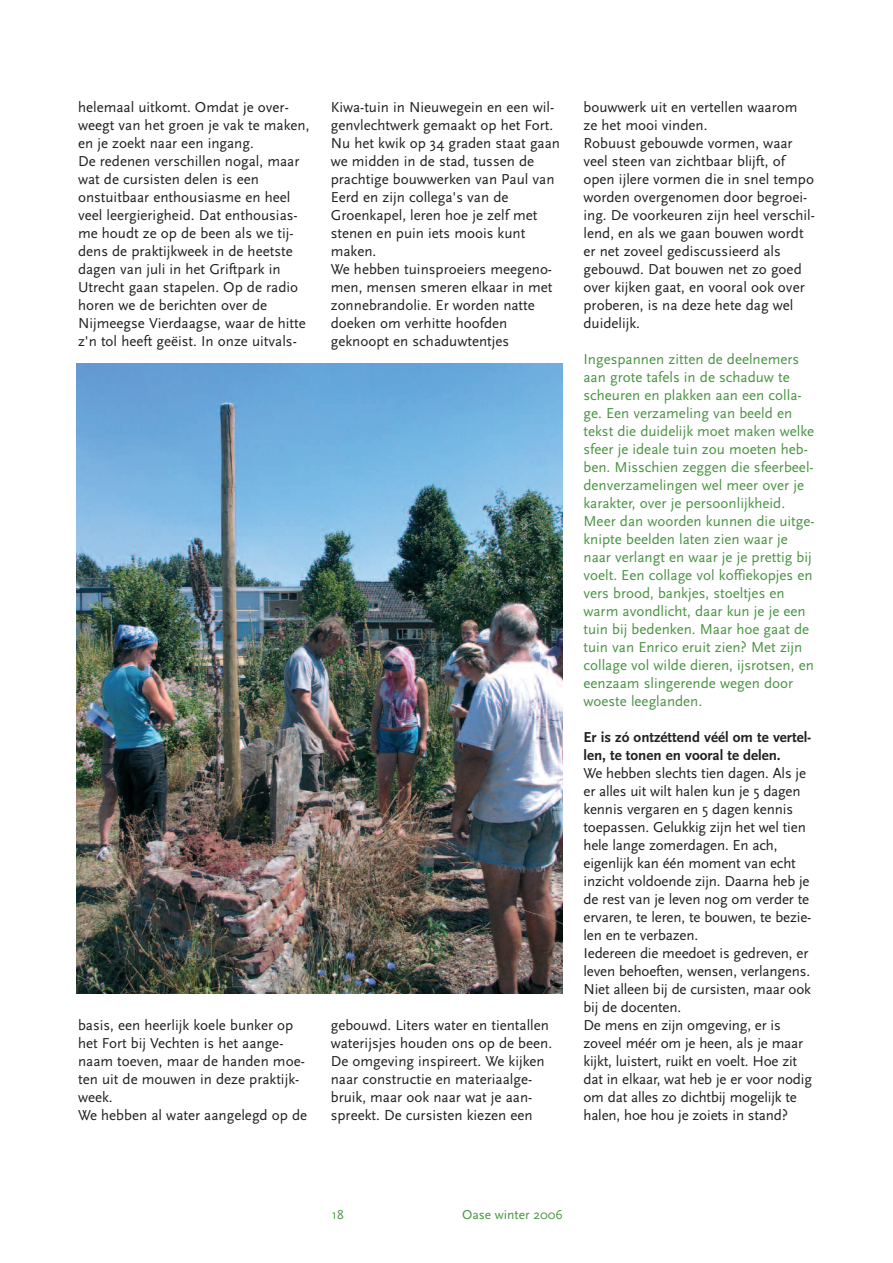
<style>
.page{position:relative;width:893px;height:1263px;background:#fff}
.page>*{position:absolute;margin:0;border:0;box-sizing:border-box;transform-origin:0 0}
.t1{font:15px/18px "Scala Sans";color:#231f20}
.t2{font:15px/18px "Scala Sans";color:#499442}
.t3{font:700 15px/18px "Scala Sans";color:#231f20}
.t4{font:13.5px "Scala Sans";color:#499442}
</style>
<div class="page">
<img style="left:77px;top:364px;width:486px;height:630px">
<p class="t1" style="left:78px;top:98px;width:233px">helemaal uitkomt. Omdat je over&shy;weegt van het groen je vak te maken, en je zoekt naar een ingang.<br>De redenen verschillen nogal, maar wat de cursisten delen is een onstuitbaar enthousiasme en heel veel leergierigheid. Dat enthousias&shy;me houdt ze op de been als we tij&shy;dens de praktijkweek in de heetste dagen van juli in het Griftpark in Utrecht gaan stapelen. Op de radio horen we de berichten over de Nijmeegse Vierdaagse, waar de hitte z'n tol heeft geëist. In onze uitvals-</p>
<p class="t1" style="left:331px;top:98px;width:231px">Kiwa-tuin in Nieuwegein en een wil&shy;genvlechtwerk gemaakt op het Fort.<br>Nu het kwik op 34 graden staat gaan we midden in de stad, tussen de prachtige bouwwerken van Paul van<br>Eerd en zijn collega's van de<br>Groenkapel, leren hoe je zelf met stenen en puin iets moois kunt maken.<br>We hebben tuinsproeiers meegeno&shy;men, mensen smeren elkaar in met zonnebrandolie. Er worden natte doeken om verhitte hoofden geknoopt en schaduwtentjes</p>
<p class="t1" style="left:78px;top:1016px;width:231px">basis, een heerlijk koele bunker op het Fort bij Vechten is het aange&shy;naam toeven, maar de handen moe&shy;ten uit de mouwen in deze praktijk&shy;week.<br>We hebben al water aangelegd op de</p>
<p class="t1" style="left:331px;top:1016px;width:223px">gebouwd. Liters water en tientallen waterijsjes houden ons op de been.<br>De omgeving inspireert. We kijken naar constructie en materiaalge&shy;bruik, maar ook naar wat je aan&shy;spreekt. De cursisten kiezen een</p>
<p class="t1" style="left:583px;top:98px;width:233px">bouwwerk uit en vertellen waarom ze het mooi vinden.<br>Robuust gebouwde vormen, waar veel steen van zichtbaar blijft, of open ijlere vormen die in snel tempo worden overgenomen door begroei&shy;ing. De voorkeuren zijn heel verschil&shy;lend, en als we gaan bouwen wordt er net zoveel gediscussieerd als gebouwd. Dat bouwen net zo goed over kijken gaat, en vooral ook over proberen, is na deze hete dag wel duidelijk.</p>
<p class="t2" style="left:583px;top:350px;width:233px">Ingespannen zitten de deelnemers aan grote tafels in de schaduw te scheuren en plakken aan een colla&shy;ge. Een verzameling van beeld en tekst die duidelijk moet maken welke sfeer je ideale tuin zou moeten heb&shy;ben. Misschien zeggen die sfeerbeel&shy;denverzamelingen wel meer over je karakter, over je persoonlijkheid.<br>Meer dan woorden kunnen die uitge&shy;knipte beelden laten zien waar je naar verlangt en waar je je prettig bij voelt. Een collage vol koffiekopjes en vers brood, bankjes, stoeltjes en warm avondlicht, daar kun je je een tuin bij bedenken. Maar hoe gaat de tuin van Enrico eruit zien? Met zijn collage vol wilde dieren, ijsrotsen, en eenzaam slingerende wegen door woeste leeglanden.</p>
<p class="t3" style="left:583px;top:728px;width:229px">Er is zó ontzéttend véél om te vertel&shy;len, te tonen en vooral te delen.</p>
<p class="t1" style="left:583px;top:764px;width:230px">We hebben slechts tien dagen. Als je er alles uit wilt halen kun je 5 dagen kennis vergaren en 5 dagen kennis toepassen. Gelukkig zijn het wel tien hele lange zomerdagen. En ach, eigenlijk kan één moment van echt inzicht voldoende zijn. Daarna heb je de rest van je leven nog om verder te ervaren, te leren, te bouwen, te bezie&shy;len en te verbazen.<br>Iedereen die meedoet is gedreven, er leven behoeften, wensen, verlangens.<br>Niet alleen bij de cursisten, maar ook bij de docenten.<br>De mens en zijn omgeving, er is zoveel méér om je heen, als je maar kijkt, luistert, ruikt en voelt. Hoe zit dat in elkaar, wat heb je er voor nodig om dat alles zo dichtbij mogelijk te halen, hoe hou je zoiets in stand?</p>
<p class="t4" style="left:332px;top:1207px;width:13px">18</p>
<p class="t4" style="left:462px;top:1207px;width:102px">Oase winter 2006</p>
</div>
